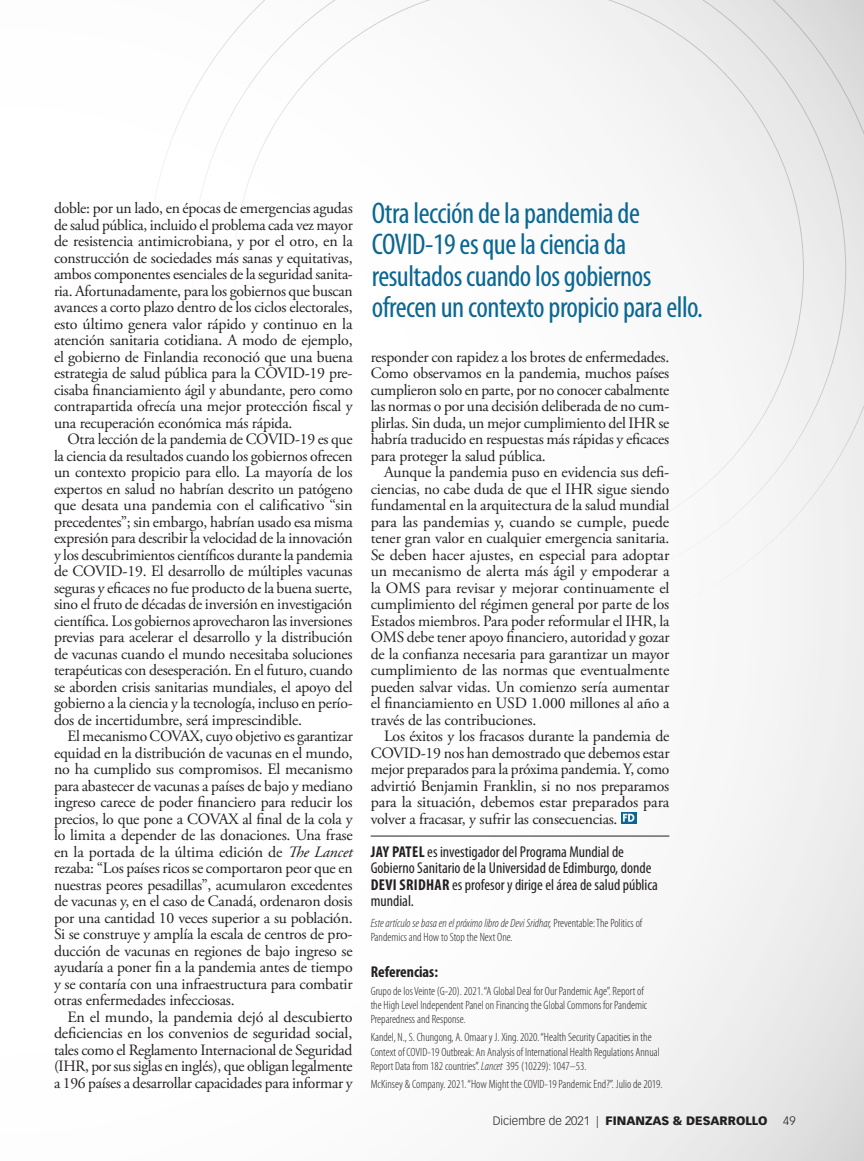
<style>
.page{position:relative;width:864px;height:1161px;background:#fff}
.page>*{position:absolute;margin:0;border:0;box-sizing:border-box;transform-origin:0 0}
.t1{font:condensed 30px/31.5px "Myriad Pro";letter-spacing:-.015em;color:#0b6792}
.t2{font:15.75px/16.5px "Adobe Garamond Pro";letter-spacing:-.015em;color:#231f20;text-align:justify}
.t3{font:condensed 15.75px/16.5px "Myriad Pro";color:#231f20}
.t4{font:700 condensed 15.75px "Myriad Pro";color:#231f20}
.t5{font:300 condensed 12px/14.2px "Myriad Pro";color:#231f20}
.t6{font:900 12px "Vectora LT Std";color:#231f20}
.t7{font:300 12px "Vectora LT Std";color:#231f20}
.s1{font-style:italic}
.s2{font-weight:700}
.s3{font-weight:300}
</style>
<div class="page">
<div style="left:0;top:0;width:864px;height:1161px;background:linear-gradient(to right,#fff,#efefef)"></div>
<svg style="left:148px;top:0;width:716px;height:641px"></svg>
<hr style="left:371px;top:836px;width:298px;height:1px;background:#231f20">
<svg style="left:621px;top:812px;width:15px;height:12px"></svg>
<svg style="left:623px;top:814px;width:11px;height:8px"></svg>
<p class="t2" style="left:54px;top:200px;width:300px">doble: por un lado, en épocas de emergencias agudas de salud pública, incluido el problema cada vez mayor de resistencia antimicrobiana, y por el otro, en la construcción de sociedades más sanas y equitativas, ambos componentes esenciales de la seguridad sanita‑ ria. Afortunadamente, para los gobiernos que buscan avances a corto plazo dentro de los ciclos electorales, esto último genera valor rápido y continuo en la atención sanitaria cotidiana. A modo de ejemplo, el gobierno de Finlandia reconoció que una buena estrategia de salud pública para la COVID‑19 pre‑ cisaba financiamiento ágil y abundante, pero como contrapartida ofrecía una mejor protección fiscal y una recuperación económica más rápida.</p>
<p class="t2" style="left:54px;top:431px;width:300px;text-indent:14px">Otra lección de la pandemia de COVID‑19 es que la ciencia da resultados cuando los gobiernos ofrecen un contexto propicio para ello. La mayoría de los expertos en salud no habrían descrito un patógeno que desata una pandemia con el calificativo “sin precedentes”; sin embargo, habrían usado esa misma expresión para describir la velocidad de la innovación y los descubrimientos científicos durante la pandemia de COVID‑19. El desarrollo de múltiples vacunas seguras y eficaces no fue producto de la buena suerte, sino el fruto de décadas de inversión en investigación científica. Los gobiernos aprovecharon las inversiones previas para acelerar el desarrollo y la distribución de vacunas cuando el mundo necesitaba soluciones terapéuticas con desesperación. En el futuro, cuando se aborden crisis sanitarias mundiales, el apoyo del gobierno a la ciencia y la tecnología, incluso en perío‑ dos de incertidumbre, será imprescindible.</p>
<p class="t2" style="left:54px;top:728px;width:300px;text-indent:14px">El mecanismo COVAX, cuyo objetivo es garantizar equidad en la distribución de vacunas en el mundo, no ha cumplido sus compromisos. El mecanismo para abastecer de vacunas a países de bajo y mediano ingreso carece de poder financiero para reducir los precios, lo que pone a COVAX al final de la cola y lo limita a depender de las donaciones. Una frase en la portada de la última edición de <span class="s1">The Lancet </span>rezaba: “Los países ricos se comportaron peor que en nuestras peores pesadillas”, acumularon excedentes de vacunas y, en el caso de Canadá, ordenaron dosis por una cantidad 10 veces superior a su población.<br>Si se construye y amplía la escala de centros de pro‑ ducción de vacunas en regiones de bajo ingreso se ayudaría a poner fin a la pandemia antes de tiempo y se contaría con una infraestructura para combatir otras enfermedades infecciosas.</p>
<p class="t2" style="left:54px;top:1009px;width:300px;text-indent:14px">En el mundo, la pandemia dejó al descubierto deficiencias en los convenios de seguridad social, tales como el Reglamento Internacional de Seguridad (IHR, por sus siglas en inglés), que obligan legalmente a 196 países a desarrollar capacidades para informar y</p>
<h1 class="t1" style="left:372px;top:198px;width:333px">Otra lección de la pandemia de<br>COVID‑19 es que la ciencia da resultados cuando los gobiernos ofrecen un contexto propicio para ello.</h1>
<p class="t2" style="left:371px;top:349px;width:300px">responder con rapidez a los brotes de enfermedades.<br>Como observamos en la pandemia, muchos países cumplieron solo en parte, por no conocer cabalmente las normas o por una decisión deliberada de no cum‑ plirlas. Sin duda, un mejor cumplimiento del IHR se habría traducido en respuestas más rápidas y eficaces para proteger la salud pública.</p>
<p class="t2" style="left:371px;top:464px;width:300px;text-indent:13px">Aunque la pandemia puso en evidencia sus defi‑ ciencias, no cabe duda de que el IHR sigue siendo fundamental en la arquitectura de la salud mundial para las pandemias y, cuando se cumple, puede tener gran valor en cualquier emergencia sanitaria.<br>Se deben hacer ajustes, en especial para adoptar un mecanismo de alerta más ágil y empoderar a la OMS para revisar y mejorar continuamente el cumplimiento del régimen general por parte de los Estados miembros. Para poder reformular el IHR, la OMS debe tener apoyo financiero, autoridad y gozar de la confianza necesaria para garantizar un mayor cumplimiento de las normas que eventualmente pueden salvar vidas. Un comienzo sería aumentar el financiamiento en USD 1.000 millones al año a través de las contribuciones.</p>
<p class="t2" style="left:371px;top:728px;width:300px;text-indent:13px">Los éxitos y los fracasos durante la pandemia de COVID‑19 nos han demostrado que debemos estar mejor preparados para la próxima pandemia. Y, como advirtió Benjamin Franklin, si no nos preparamos para la situación, debemos estar preparados para volver a fracasar, y sufrir las consecuencias.</p>
<p class="t3" style="left:371px;top:843px;width:289px"><span class="s2">JAY PATEL</span> es investigador del Programa Mundial de Gobierno Sanitario de la Universidad de Edimburgo, donde <span class="s2">DEVI SRIDHAR</span> es profesor y dirige el área de salud pública mundial.</p>
<p class="t5" style="left:371px;top:916px;width:273px"><span class="s1">Este artículo se basa en el próximo libro de Devi Sridhar,</span> Preventable: The Politics of<br>Pandemics and How to Stop the Next One<span class="s1">.</span></p>
<p class="t4" style="left:371px;top:963px;width:69px">Referencias:</p>
<p class="t5" style="left:371px;top:984px;width:278px">Grupo de los Veinte (G‑20). 2021. “A Global Deal for Our Pandemic Age”. Report of the High Level Independent Panel on Financing the Global Commons for Pandemic<br>Preparedness and Response.</p>
<p class="t5" style="left:371px;top:1030px;width:291px">Kandel, N., S. Chungong, A. Omaar y J. Xing. 2020. “Health Security Capacities in the<br>Context of COVID‑19 Outbreak: An Analysis of International Health Regulations Annual<br>Report Data from 182 countries”. <span class="s1">Lancet</span> 395 (10229): 1047–53.</p>
<p class="t5" style="left:371px;top:1077px;width:293px">McKinsey &amp; Company. 2021. “How Might the COVID‑19 Pandemic End?”. Julio de 2019.</p>
<p class="t6" style="left:493px;top:1113px;width:276px"><span class="s3">Diciembre de 2021 |</span> FINANZAS &amp; DESARROLLO</p>
<p class="t7" style="left:783px;top:1114px;width:14px">49</p>
</div>
